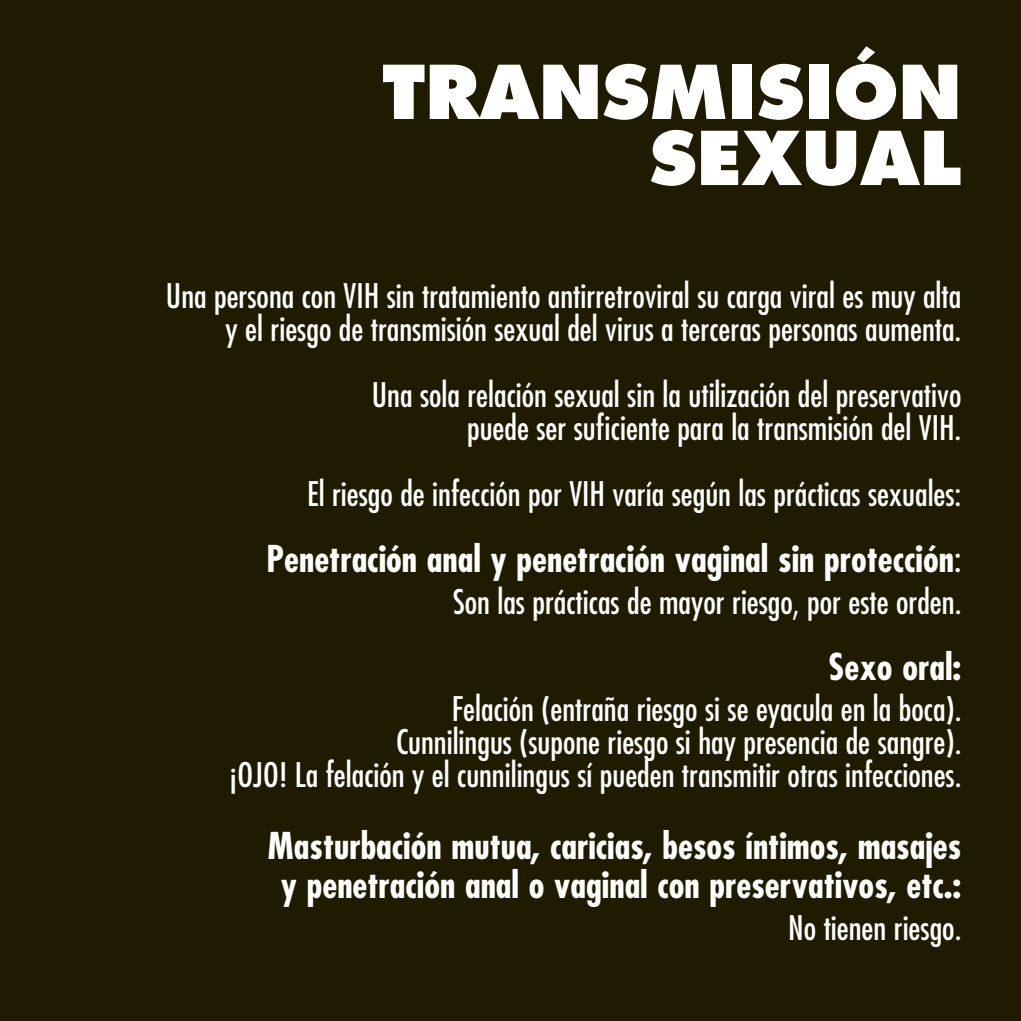
<style>
.page{position:relative;width:1021px;height:1021px;background:#fff}
.page>*{position:absolute;margin:0;border:0;box-sizing:border-box;transform-origin:0 0}
.t1{font:800 72px/66px "Futura Std";color:#fff;text-align:right}
.t2{font:700 condensed 36px/39px "Futura Std";color:#fff;text-align:center}
.t3{font:condensed 33px/33px "Futura Std";color:#fff;text-align:right}
.s1{font-weight:400}
</style>
<div class="page">
<div style="left:0;top:0;width:1020px;height:1020px;background:#1e1b01"></div>
<h1 class="t1" style="left:382px;top:59px;width:580px">TRANSMISIÓN<br>SEXUAL</h1>
<p class="t3" style="left:166px;top:279px;width:797px">Una persona con VIH sin tratamiento antirretroviral su carga viral es muy alta y el riesgo de transmisión sexual del virus a terceras personas aumenta.</p>
<p class="t3" style="left:372px;top:378px;width:591px">Una sola relación sexual sin la utilización del preservativo puede ser suficiente para la transmisión del VIH.</p>
<p class="t3" style="left:307px;top:477px;width:655px">El riesgo de infección por VIH varía según las prácticas sexuales:</p>
<p class="t2" style="left:267px;top:539px;width:696px">Penetración anal y penetración vaginal sin protección<span class="s1">:</span></p>
<p class="t3" style="left:453px;top:584px;width:510px">Son las prácticas de mayor riesgo, por este orden.</p>
<p class="t2" style="left:828px;top:647px;width:134px">Sexo oral:</p>
<p class="t3" style="left:229px;top:692px;width:733px">Felación (entraña riesgo si se eyacula en la boca).<br>Cunnilingus (supone riesgo si hay presencia de sangre).<br>¡OJO! La felación y el cunnilingus sí pueden transmitir otras infecciones.</p>
<p class="t2" style="left:268px;top:826px;width:695px">Masturbación mutua, caricias, besos íntimos, masajes y penetración anal o vaginal con preservativos, etc.:</p>
<p class="t3" style="left:788px;top:910px;width:175px">No tienen riesgo.</p>
</div>
